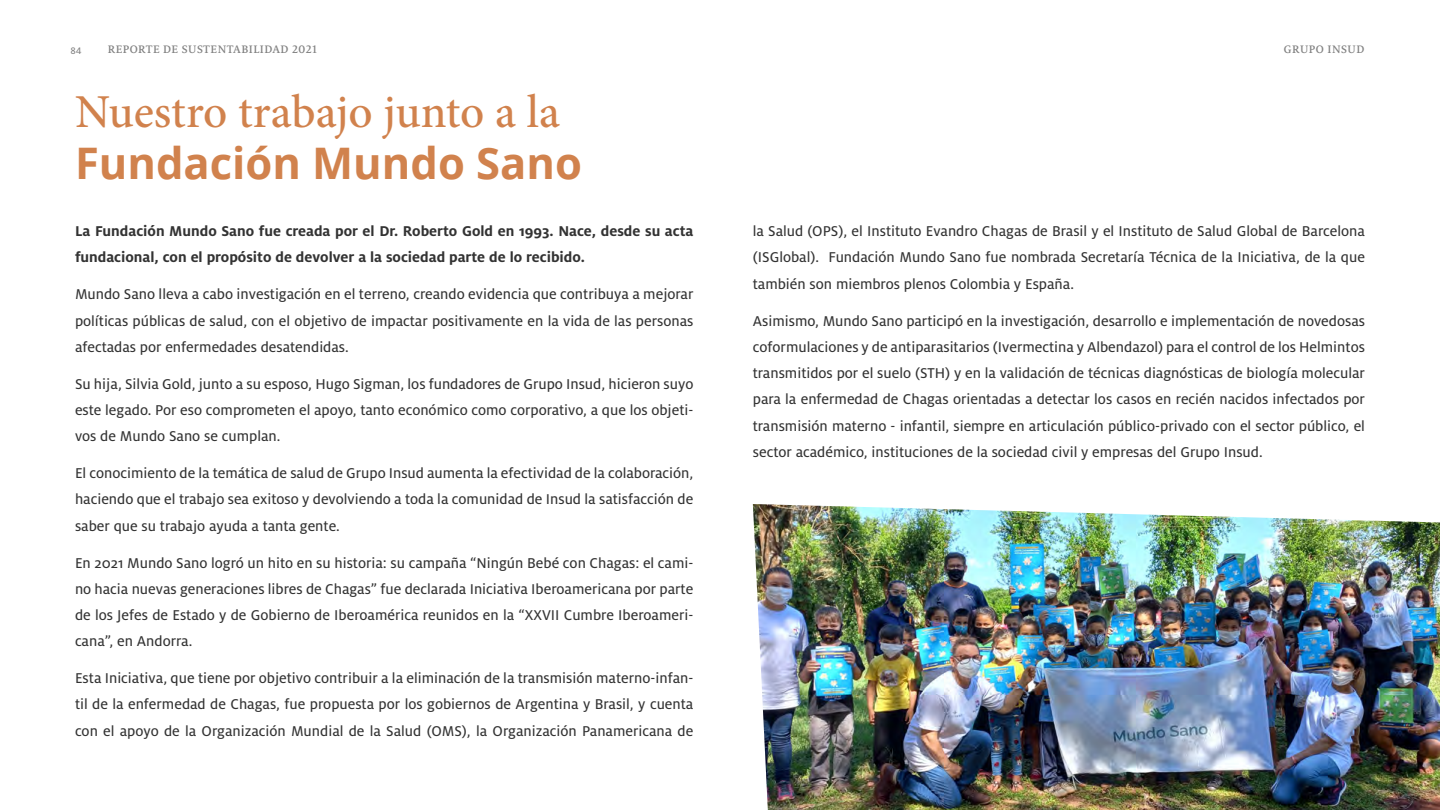
<style>
.page{position:relative;width:1440px;height:810px;background:#fff}
.page>*{position:absolute;margin:0;border:0;box-sizing:border-box;transform-origin:0 0}
.t1{font:500 47.25px "Minion Pro";color:#d1824d}
.t2{font:700 43.5px "Open Sans";color:#d1824d}
.t3{font:15.75px/26.2px "Milo OT Text";color:#333;text-align:justify}
.t4{font:700 15.75px/26.2px "Milo OT";color:#333}
.t5{font:500 12px "Milo Serif OT";letter-spacing:.04em;color:#818181}
.t6{font:10.5px "Milo OT Text";color:#818181}
</style>
<div class="page">
<img style="left:753px;top:504px;width:687px;height:306px">
<p class="t6" style="left:71px;top:45px;width:13px">84</p>
<p class="t5" style="left:108px;top:43px;width:211px">REPORTE DE SUSTENTABILIDAD 2021</p>
<p class="t5" style="left:1284px;top:43px;width:82px">GRUPO INSUD</p>
<h1 class="t1" style="left:75px;top:80px;width:487px">Nuestro trabajo junto a la</h1>
<h2 class="t2" style="left:75px;top:132px;width:508px">Fundación Mundo Sano</h2>
<p class="t4" style="left:75px;top:218px;width:620px">La Fundación Mundo Sano fue creada por el Dr. Roberto Gold en 1993. Nace, desde su acta fundacional, con el propósito de devolver a la sociedad parte de lo recibido.</p>
<p class="t3" style="left:75px;top:281px;width:620px">Mundo Sano lleva a cabo investigación en el terreno, creando evidencia que contribuya a mejorar políticas públicas de salud, con el objetivo de impactar positivamente en la vida de las personas afectadas por enfermedades desatendidas.</p>
<p class="t3" style="left:75px;top:371px;width:620px">Su hija, Silvia Gold, junto a su esposo, Hugo Sigman, los fundadores de Grupo Insud, hicieron suyo este legado. Por eso comprometen el apoyo, tanto económico como corporativo, a que los objeti&shy;vos de Mundo Sano se cumplan.</p>
<p class="t3" style="left:75px;top:460px;width:620px">El conocimiento de la temática de salud de Grupo Insud aumenta la efectividad de la colaboración, haciendo que el trabajo sea exitoso y devolviendo a toda la comunidad de Insud la satisfacción de saber que su trabajo ayuda a tanta gente.</p>
<p class="t3" style="left:75px;top:550px;width:620px">En 2021 Mundo Sano logró un hito en su historia: su campaña “Ningún Bebé con Chagas: el cami&shy;no hacia nuevas generaciones libres de Chagas” fue declarada Iniciativa Iberoamericana por parte de los Jefes de Estado y de Gobierno de Iberoamérica reunidos en la “XXVII Cumbre Iberoameri&shy;cana”, en Andorra.</p>
<p class="t3" style="left:75px;top:665px;width:620px">Esta Iniciativa, que tiene por objetivo contribuir a la eliminación de la transmisión materno-infan&shy;til de la enfermedad de Chagas, fue propuesta por los gobiernos de Argentina y Brasil, y cuenta con el apoyo de la Organización Mundial de la Salud (OMS), la Organización Panamericana de</p>
<p class="t3" style="left:753px;top:218px;width:614px">la Salud (OPS), el Instituto Evandro Chagas de Brasil y el Instituto de Salud Global de Barcelona (ISGlobal). Fundación Mundo Sano fue nombrada Secretaría Técnica de la Iniciativa, de la que también son miembros plenos Colombia y España.</p>
<p class="t3" style="left:753px;top:308px;width:614px">Asimismo, Mundo Sano participó en la investigación, desarrollo e implementación de novedosas coformulaciones y de antiparasitarios (Ivermectina y Albendazol) para el control de los Helmintos transmitidos por el suelo (STH) y en la validación de técnicas diagnósticas de biología molecular para la enfermedad de Chagas orientadas a detectar los casos en recién nacidos infectados por transmisión materno - infantil, siempre en articulación público-privado con el sector público, el sector académico, instituciones de la sociedad civil y empresas del Grupo Insud.</p>
</div>
